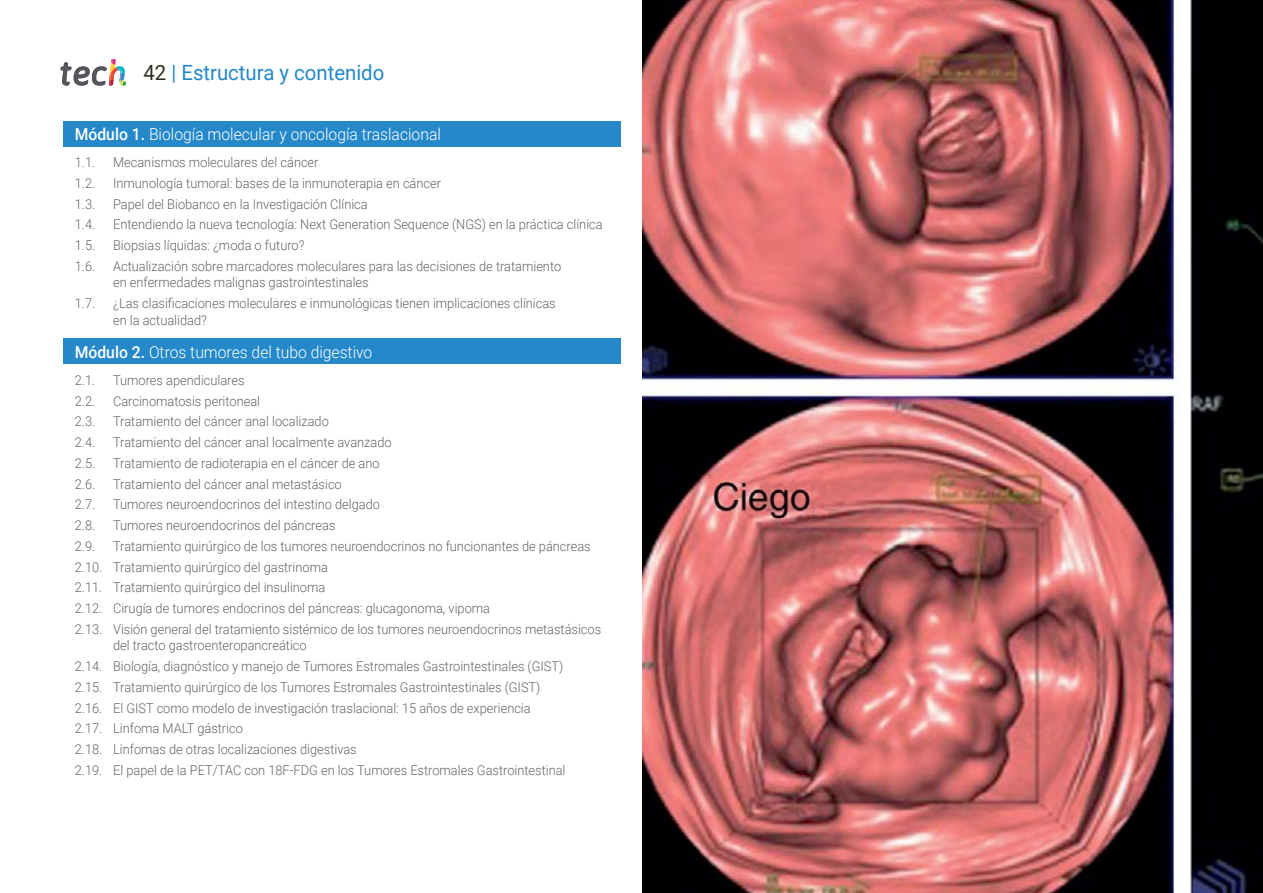
<style>
.page{position:relative;width:1263px;height:893px;background:#fff}
.page>*{position:absolute;margin:0;border:0;box-sizing:border-box;transform-origin:0 0}
.t1{font:21px "Roboto";color:#2488c9}
.t2{font:300 16.5px "Roboto";color:#fff;scale:.95 1}
.t3{font:300 13.5px/20.7px "Roboto";color:#61646a;scale:.95 1}
.s1{color:#312e20}
.s2{font-weight:500}
</style>
<div class="page">
<img style="left:642px;top:0;width:621px;height:893px">
<div style="left:64px;top:121px;width:557px;height:25px;background:#2488c9"></div>
<div style="left:64px;top:339px;width:557px;height:25px;background:#2488c9"></div>
<svg style="left:61px;top:59px;width:65px;height:27px"></svg>
<h1 class="t1" style="left:144px;top:57px;width:242px"><span class="s1">42</span> | Estructura y contenido</h1>
<p class="t2" style="left:75px;top:123px;width:387px"><span class="s2">Módulo 1.</span> Biología molecular y oncología traslacional</p>
<p class="t3" style="left:75px;top:151px;width:23px">1.1.</p>
<p class="t3" style="left:113px;top:151px;width:218px">Mecanismos moleculares del cáncer</p>
<p class="t3" style="left:75px;top:172px;width:23px">1.2.</p>
<p class="t3" style="left:113px;top:172px;width:347px">Inmunología tumoral: bases de la inmunoterapia en cáncer</p>
<p class="t3" style="left:75px;top:193px;width:23px">1.3.</p>
<p class="t3" style="left:113px;top:193px;width:269px">Papel del Biobanco en la Investigación Clínica</p>
<p class="t3" style="left:75px;top:214px;width:23px">1.4.</p>
<p class="t3" style="left:113px;top:214px;width:517px">Entendiendo la nueva tecnología: Next Generation Sequence (NGS) en la práctica clínica</p>
<p class="t3" style="left:75px;top:234px;width:23px">1.5.</p>
<p class="t3" style="left:113px;top:234px;width:203px">Biopsias líquidas: ¿moda o futuro?</p>
<p class="t3" style="left:75px;top:255px;width:23px">1.6.</p>
<p class="t3" style="left:113px;top:257px;width:473px;line-height:16.5px">Actualización sobre marcadores moleculares para las decisiones de tratamiento en enfermedades malignas gastrointestinales</p>
<p class="t3" style="left:75px;top:292px;width:23px">1.7.</p>
<p class="t3" style="left:113px;top:295px;width:467px;line-height:16.5px">¿Las clasificaciones moleculares e inmunológicas tienen implicaciones clínicas en la actualidad?</p>
<p class="t2" style="left:75px;top:340px;width:315px"><span class="s2">Módulo 2.</span> Otros tumores del tubo digestivo</p>
<p class="t3" style="left:75px;top:369px;width:23px">2.1.</p>
<p class="t3" style="left:113px;top:369px;width:140px">Tumores apendiculares</p>
<p class="t3" style="left:75px;top:390px;width:23px">2.2.</p>
<p class="t3" style="left:113px;top:390px;width:156px">Carcinomatosis peritoneal</p>
<p class="t3" style="left:75px;top:411px;width:23px">2.3.</p>
<p class="t3" style="left:113px;top:411px;width:229px">Tratamiento del cáncer anal localizado</p>
<p class="t3" style="left:75px;top:431px;width:23px">2.4.</p>
<p class="t3" style="left:113px;top:431px;width:295px">Tratamiento del cáncer anal localmente avanzado</p>
<p class="t3" style="left:75px;top:452px;width:23px">2.5.</p>
<p class="t3" style="left:113px;top:452px;width:282px">Tratamiento de radioterapia en el cáncer de ano</p>
<p class="t3" style="left:75px;top:473px;width:23px">2.6.</p>
<p class="t3" style="left:113px;top:473px;width:242px">Tratamiento del cáncer anal metastásico</p>
<p class="t3" style="left:75px;top:494px;width:23px">2.7.</p>
<p class="t3" style="left:113px;top:494px;width:283px">Tumores neuroendocrinos del intestino delgado</p>
<p class="t3" style="left:75px;top:514px;width:23px">2.8.</p>
<p class="t3" style="left:113px;top:514px;width:236px">Tumores neuroendocrinos del páncreas</p>
<p class="t3" style="left:75px;top:535px;width:23px">2.9.</p>
<p class="t3" style="left:75px;top:535px;width:556px;text-indent:38px">Tratamiento quirúrgico de los tumores neuroendocrinos no funcionantes de páncreas 2.10. Tratamiento quirúrgico del gastrinoma<br>2.11. Tratamiento quirúrgico del insulinoma<br>2.12. Cirugía de tumores endocrinos del páncreas: glucagonoma, vipoma<br>2.13. Visión general del tratamiento sistémico de los tumores neuroendocrinos metastásicos</p>
<p class="t3" style="left:75px;top:635px;width:518px;text-indent:38px">del tracto gastroenteropancreático<br>2.14. Biología, diagnóstico y manejo de Tumores Estromales Gastrointestinales (GIST)<br>2.15. Tratamiento quirúrgico de los Tumores Estromales Gastrointestinales (GIST)<br>2.16. El GIST como modelo de investigación traslacional: 15 años de experiencia<br>2.17. Linfoma MALT gástrico<br>2.18. Linfomas de otras localizaciones digestivas<br>2.19. El papel de la PET/TAC con 18F-FDG en los Tumores Estromales Gastrointestinal</p>
</div>
